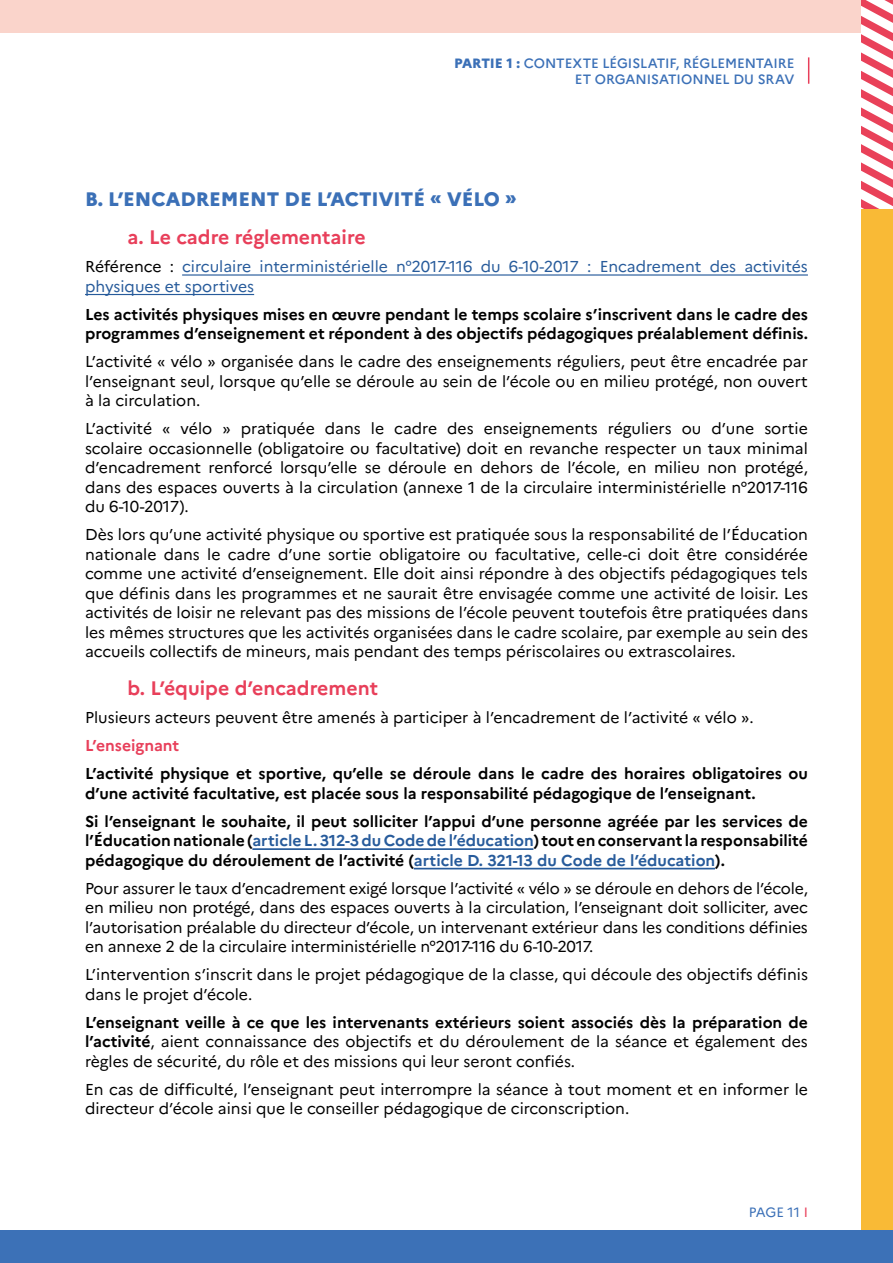
<style>
.page{position:relative;width:893px;height:1263px;background:#fff}
.page>*{position:absolute;margin:0;border:0;box-sizing:border-box;transform-origin:0 0}
.t1{font:700 19.5px "Marianne";color:#e83f5a}
.t2{font:800 19.5px "Marianne";color:#3b70b7}
.t3{font:15.75px/19.5px "Marianne";color:#000;text-align:justify}
.t4{font:700 15.75px/19.5px "Marianne";color:#000}
.t5{font:15.75px/19.5px "Marianne";color:#275b9b}
.t6{font:700 15.75px "Marianne";color:#e83f5a}
.t7{font:500 13.5px/16.2px "Marianne";letter-spacing:-.005em;color:#3b70b7;text-align:right}
.t8{font:13.5px "Marianne";letter-spacing:-.015em;color:#3b70b7}
.s1{font-weight:800}
.s2{color:#000}
.s3{color:#275b9b}
.s4{font-weight:700}
.s5{color:#e83f5a}
</style>
<div class="page">
<svg style="left:861px;top:0;width:32px;height:209px"></svg>
<div style="left:861px;top:209px;width:32px;height:1041px;background:#f9ba36"></div>
<div style="left:0;top:1231px;width:893px;height:32px;background:#3c71b7"></div>
<div style="left:0;top:0;width:861px;height:32px;background:#fad4cb"></div>
<svg style="left:808px;top:57px;width:1px;height:27px"></svg>
<hr style="left:182px;top:274px;width:626px;height:2px;background:#275b9b">
<hr style="left:85px;top:294px;width:169px;height:1px;background:#275b9b">
<hr style="left:252px;top:848px;width:281px;height:2px;background:#275b9b">
<hr style="left:414px;top:868px;width:301px;height:1px;background:#275b9b">
<p class="t7" style="left:454px;top:55px;width:342px"><span class="s1">PARTIE 1 :</span> CONTEXTE LÉGISLATIF, RÉGLEMENTAIRE<br>ET ORGANISATIONNEL DU SRAV</p>
<p class="t2" style="left:85px;top:187px;width:433px">B. L’ENCADREMENT DE L’ACTIVITÉ « VÉLO »</p>
<p class="t1" style="left:128px;top:225px;width:240px">a. Le cadre réglementaire</p>
<p class="t5" style="left:85px;top:257px;width:724px"><span class="s2">Référence :</span> circulaire interministérielle n°2017-116 du 6-10-2017 : Encadrement des activités physiques et sportives</p>
<p class="t4" style="left:85px;top:304px;width:724px">Les activités physiques mises en œuvre pendant le temps scolaire s’inscrivent dans le cadre des programmes d’enseignement et répondent à des objectifs pédagogiques préalablement définis.</p>
<p class="t3" style="left:85px;top:352px;width:724px">L’activité « vélo » organisée dans le cadre des enseignements réguliers, peut être encadrée par l’enseignant seul, lorsque qu’elle se déroule au sein de l’école ou en milieu protégé, non ouvert à la circulation.</p>
<p class="t3" style="left:85px;top:419px;width:724px">L’activité « vélo » pratiquée dans le cadre des enseignements réguliers ou d’une sortie scolaire occasionnelle (obligatoire ou facultative) doit en revanche respecter un taux minimal d’encadrement renforcé lorsqu’elle se déroule en dehors de l’école, en milieu non protégé, dans des espaces ouverts à la circulation (annexe 1 de la circulaire interministérielle n°2017-116 du 6-10-2017).</p>
<p class="t3" style="left:85px;top:525px;width:724px">Dès lors qu’une activité physique ou sportive est pratiquée sous la responsabilité de l’Éducation nationale dans le cadre d’une sortie obligatoire ou facultative, celle-ci doit être considérée comme une activité d’enseignement. Elle doit ainsi répondre à des objectifs pédagogiques tels que définis dans les programmes et ne saurait être envisagée comme une activité de loisir. Les activités de loisir ne relevant pas des missions de l’école peuvent toutefois être pratiquées dans les mêmes structures que les activités organisées dans le cadre scolaire, par exemple au sein des accueils collectifs de mineurs, mais pendant des temps périscolaires ou extrascolaires.</p>
<p class="t1" style="left:128px;top:676px;width:252px">b. L’équipe d’encadrement</p>
<p class="t3" style="left:85px;top:708px;width:670px">Plusieurs acteurs peuvent être amenés à participer à l’encadrement de l’activité « vélo ».</p>
<p class="t6" style="left:85px;top:736px;width:96px">L’enseignant</p>
<p class="t4" style="left:85px;top:764px;width:724px">L’activité physique et sportive, qu’elle se déroule dans le cadre des horaires obligatoires ou d’une activité facultative, est placée sous la responsabilité pédagogique de l’enseignant.</p>
<p class="t4" style="left:85px;top:811px;width:724px;text-align:justify">Si l’enseignant le souhaite, il peut solliciter l’appui d’une personne agréée par les services de l’Éducation nationale (<span class="s3">article L. 312-3 du Code de l’éducation</span>) tout en conservant la responsabilité pédagogique du déroulement de l’activité (<span class="s3">article D. 321-13 du Code de l’éducation</span>).</p>
<p class="t3" style="left:85px;top:878px;width:724px">Pour assurer le taux d’encadrement exigé lorsque l’activité « vélo » se déroule en dehors de l’école, en milieu non protégé, dans des espaces ouverts à la circulation, l’enseignant doit solliciter, avec l’autorisation préalable du directeur d’école, un intervenant extérieur dans les conditions définies en annexe 2 de la circulaire interministérielle n°2017-116 du 6-10-2017.</p>
<p class="t3" style="left:85px;top:965px;width:724px">L’intervention s’inscrit dans le projet pédagogique de la classe, qui découle des objectifs définis dans le projet d’école.</p>
<p class="t3" style="left:85px;top:1012px;width:724px"><span class="s4">L’enseignant veille à ce que les intervenants extérieurs soient associés dès la préparation de l’activité</span>, aient connaissance des objectifs et du déroulement de la séance et également des règles de sécurité, du rôle et des missions qui leur seront confiés.</p>
<p class="t3" style="left:85px;top:1079px;width:724px">En cas de difficulté, l’enseignant peut interrompre la séance à tout moment et en informer le directeur d’école ainsi que le conseiller pédagogique de circonscription.</p>
<p class="t8" style="left:749px;top:1204px;width:61px">PAGE 11 <span class="s5">I</span></p>
</div>
